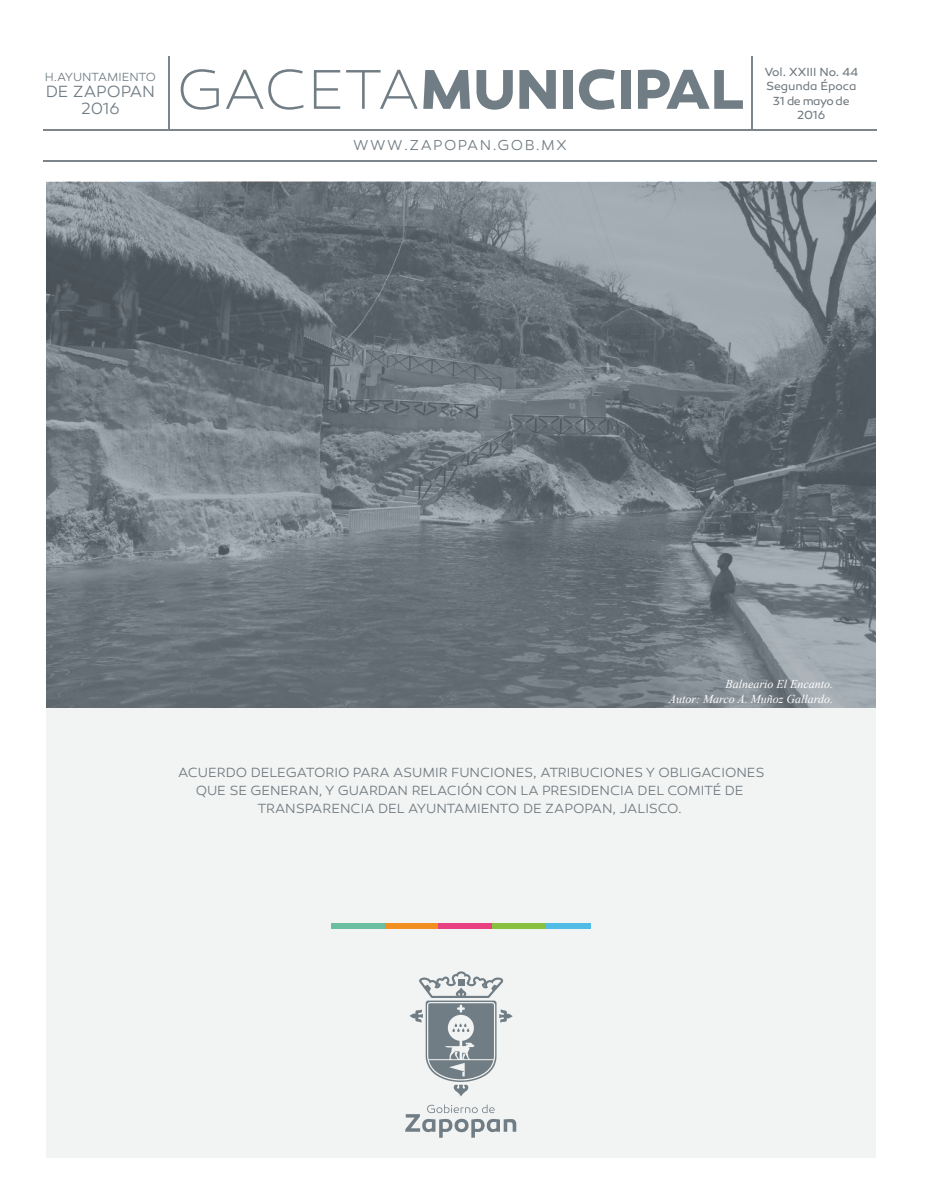
<style>
.page{position:relative;width:927px;height:1193px;background:#fff}
.page>*{position:absolute;margin:0;border:0;box-sizing:border-box;transform-origin:0 0}
.t1{font:700 57px "Canaro";color:#717d84}
.t2{font:300 16.5px/16.5px "Canaro";letter-spacing:-.005em;color:#717d84;text-align:center}
.t3{font:300 14.7px "Canaro";letter-spacing:.1em;color:#717d84}
.t4{font:300 13.5px/18px "Canaro";color:#717a80;text-align:center}
.t5{font:italic 12px/14.4px "Times New Roman";color:#fff;text-align:right}
.t6{font:12px/14.4px "Canaro";letter-spacing:-.005em;color:#717a80;text-align:center}
.t7{font:300 12px "Canaro";letter-spacing:-.005em;color:#717d84}
.s1{font-weight:200}
</style>
<div class="page">
<div style="left:46px;top:632px;width:829px;height:526px;background:#f2f3f3"></div>
<svg style="left:409px;top:971px;width:104px;height:125px"></svg>
<svg style="left:405px;top:1104px;width:111px;height:33px"></svg>
<div style="left:438px;top:923px;width:54px;height:6px;background:#e94081"></div>
<div style="left:385px;top:923px;width:53px;height:6px;background:#f18f20"></div>
<div style="left:331px;top:923px;width:54px;height:6px;background:#6abfa1"></div>
<div style="left:546px;top:923px;width:45px;height:6px;background:#51bde6"></div>
<div style="left:492px;top:923px;width:54px;height:6px;background:#88c140"></div>
<hr style="left:44px;top:129px;width:833px;height:1px;background:#7c858c">
<hr style="left:44px;top:160px;width:833px;height:1px;background:#7c858c">
<hr style="left:168px;top:56px;width:2px;height:74px;background:#7c858c">
<hr style="left:751px;top:56px;width:2px;height:74px;background:#7c858c">
<img style="left:46px;top:182px;width:829px;height:526px">
<p class="t7" style="left:45px;top:70px;width:113px">H.AYUNTAMIENTO</p>
<p class="t2" style="left:46px;top:84px;width:111px">DE ZAPOPAN<br>2016</p>
<h1 class="t1" style="left:177px;top:54px;width:569px"><span class="s1">GACETA</span>MUNICIPAL</h1>
<p class="t3" style="left:353px;top:137px;width:215px">WWW.ZAPOPAN.GOB.MX</p>
<p class="t6" style="left:764px;top:65px;width:95px">Vol. XXIII No. 44<br>Segunda Época<br>31 de mayo de<br>2016</p>
<p class="t5" style="left:669px;top:677px;width:166px">Balneario El Encanto.<br>Autor: Marco A. Muñoz Gallardo.</p>
<p class="t4" style="left:178px;top:764px;width:588px">ACUERDO DELEGATORIO PARA ASUMIR FUNCIONES, ATRIBUCIONES Y OBLIGACIONES<br>QUE SE GENERAN, Y GUARDAN RELACIÓN CON LA PRESIDENCIA DEL COMITÉ DE<br>TRANSPARENCIA DEL AYUNTAMIENTO DE ZAPOPAN, JALISCO.</p>
</div>
